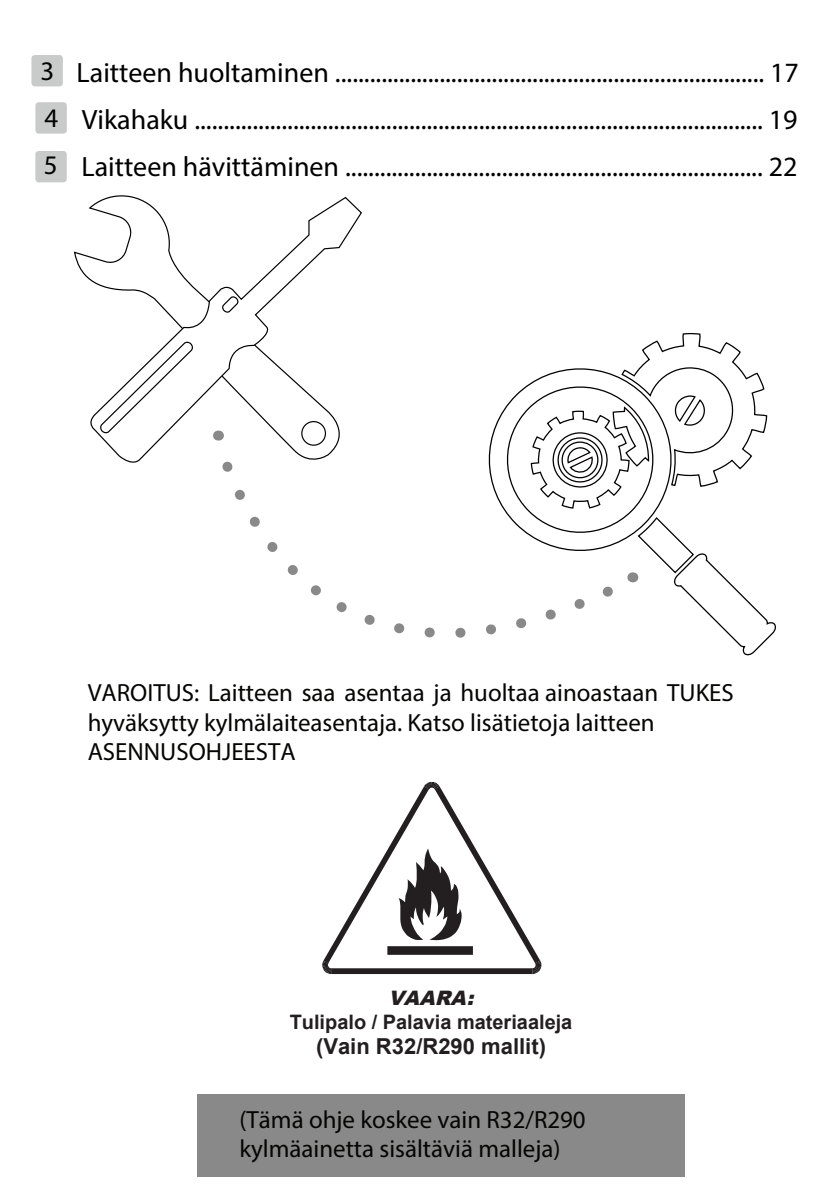
<style>
.page{position:relative;width:840px;height:1191px;background:#fff}
.page>*{position:absolute;margin:0;border:0;box-sizing:border-box;transform-origin:0 0}
.t1{font:28px/46.4px "Myriad Pro";color:#000}
.t2{font:700 26.8px/47.2px "Frutiger LT Std";color:#000}
.t3{font:24.8px/29.2px "Myriad Pro";color:#050504}
.t4{font:700 22px "Arial";color:#231f20}
.t5{font:700 20px/23.8px "Arial";color:#231f20;text-align:center}
.s1{font-size:26.8px}
.s2{font-weight:900;font-style:italic}
</style>
<div class="page">
<div style="left:197px;top:1094px;width:487px;height:82px;background:#898989"></div>
<svg style="left:322px;top:782px;width:219px;height:192px"></svg>
<div style="left:31px;top:55px;width:32px;height:31px;background:#c9caca;border-radius:3px"></div>
<div style="left:35px;top:102px;width:32px;height:32px;background:#c9caca;border-radius:3px"></div>
<div style="left:35px;top:151px;width:32px;height:31px;background:#c9caca;border-radius:3px"></div>
<svg style="left:84px;top:196px;width:278px;height:267px"></svg>
<svg style="left:489px;top:333px;width:286px;height:322px"></svg>
<svg style="left:214px;top:454px;width:417px;height:201px"></svg>
<p class="t2" style="left:40px;top:48px;width:19px">3<br>4</p>
<p class="t1" style="left:44px;top:143px;width:754px"><span class="s1">5</span> Laitteen hävittäminen ........................................................................ 22</p>
<p class="t1" style="left:77px;top:49px;width:723px">Laitteen huoltaminen .......................................................................... 17<br>Vikahaku .................................................................................................. 19</p>
<p class="t3" style="left:88px;top:678px;width:647px">VAROITUS: Laitteen saa asentaa ja huoltaa ainoastaan TUKES hyväksytty kylmälaiteasentaja. Katso lisätietoja laitteen<br>ASENNUSOHJEESTA</p>
<p class="t5" style="left:289px;top:986px;width:284px"><span class="s2">VAARA</span><span class="s2">:<br></span>Tulipalo / Palavia materiaaleja</p>
<p class="t4" style="left:316px;top:1031px;width:231px">(Vain R32/R290 mallit)</p>
<p class="t3" style="left:239px;top:1104px;width:347px">(Tämä ohje koskee vain R32/R290 kylmäainetta sisältäviä malleja)</p>
</div>
